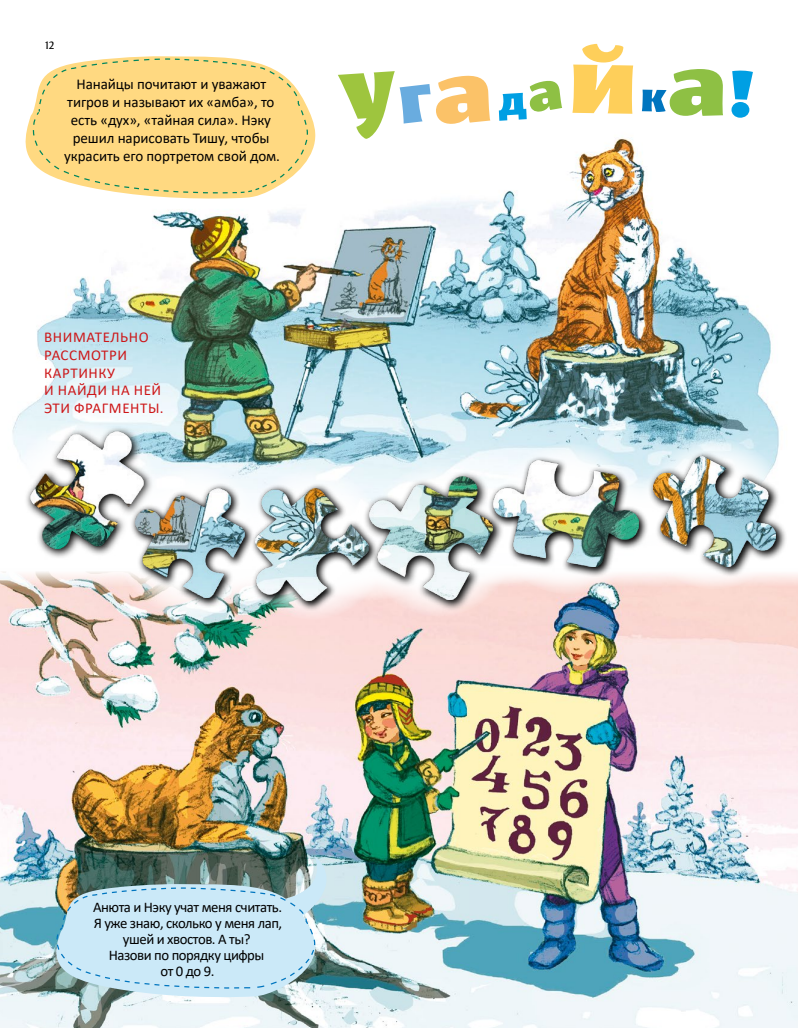
<style>
.page{position:relative;width:798px;height:1028px;background:#fff}
.page>*{position:absolute;margin:0;border:0;box-sizing:border-box;transform-origin:0 0}
.t1{font:15px/18px "Calibri";letter-spacing:-.005em;color:#000;text-align:center}
.t2{font:15px/17.5px "Calibri";letter-spacing:.04em;color:#cd1719}
.t3{font:14.75px/16px "Calibri";letter-spacing:-.03em;color:#000;text-align:center}
.t4{font:12.5px "Leksa Sans";color:#000}
</style>
<div class="page">
<img style="left:12px;top:43px;width:767px;height:440px">
<img style="left:0;top:572px;width:797px;height:456px">
<svg style="left:20px;top:55px;width:296px;height:145px"></svg>
<svg style="left:30px;top:118px;width:5px;height:48px"></svg>
<svg style="left:35px;top:58px;width:273px;height:136px"></svg>
<svg style="left:641px;top:69px;width:81px;height:47px"></svg>
<svg style="left:731px;top:70px;width:21px;height:48px"></svg>
<svg style="left:338px;top:71px;width:152px;height:68px"></svg>
<svg style="left:498px;top:80px;width:64px;height:41px"></svg>
<svg style="left:572px;top:44px;width:61px;height:70px"></svg>
<svg style="left:51px;top:855px;width:297px;height:143px"></svg>
<div style="left:8px;top:420px;width:152px;height:151px;background:#fff;border-radius:50%"></div>
<svg style="left:25px;top:426px;width:129px;height:132px"></svg>
<img style="left:30px;top:432px;width:113px;height:116px">
<svg style="left:638px;top:438px;width:152px;height:151px"></svg>
<svg style="left:492px;top:443px;width:152px;height:151px"></svg>
<svg style="left:236px;top:469px;width:152px;height:151px"></svg>
<svg style="left:115px;top:465px;width:152px;height:151px"></svg>
<svg style="left:647px;top:451px;width:140px;height:126px"></svg>
<img style="left:653px;top:457px;width:122px;height:109px">
<svg style="left:129px;top:483px;width:121px;height:125px"></svg>
<img style="left:135px;top:488px;width:109px;height:109px">
<svg style="left:363px;top:471px;width:140px;height:140px"></svg>
<img style="left:369px;top:477px;width:123px;height:123px">
<svg style="left:250px;top:483px;width:128px;height:128px"></svg>
<img style="left:255px;top:488px;width:113px;height:113px">
<svg style="left:488px;top:455px;width:160px;height:122px"></svg>
<img style="left:493px;top:460px;width:145px;height:107px">
<p class="t4" style="left:45px;top:38px;width:11px">12</p>
<p class="t1" style="left:64px;top:75px;width:217px">Нанайцы почитают и уважают тигров и называют их «амба», то есть «дух», «тайная сила». Нэку решил нарисовать Тишу, чтобы украсить его портретом свой дом.</p>
<p class="t2" style="left:44px;top:328px;width:121px">ВНИМАТЕЛЬНО<br>РАССМОТРИ<br>КАРТИНКУ<br>И НАЙДИ НА НЕЙ<br>ЭТИ ФРАГМЕНТЫ.</p>
<p class="t3" style="left:93px;top:898px;width:191px">Анюта и Нэку учат меня считать.<br>Я уже знаю, сколько у меня лап, ушей и хвостов. А ты?<br>Назови по порядку цифры<br>от 0 до 9.</p>
</div>
